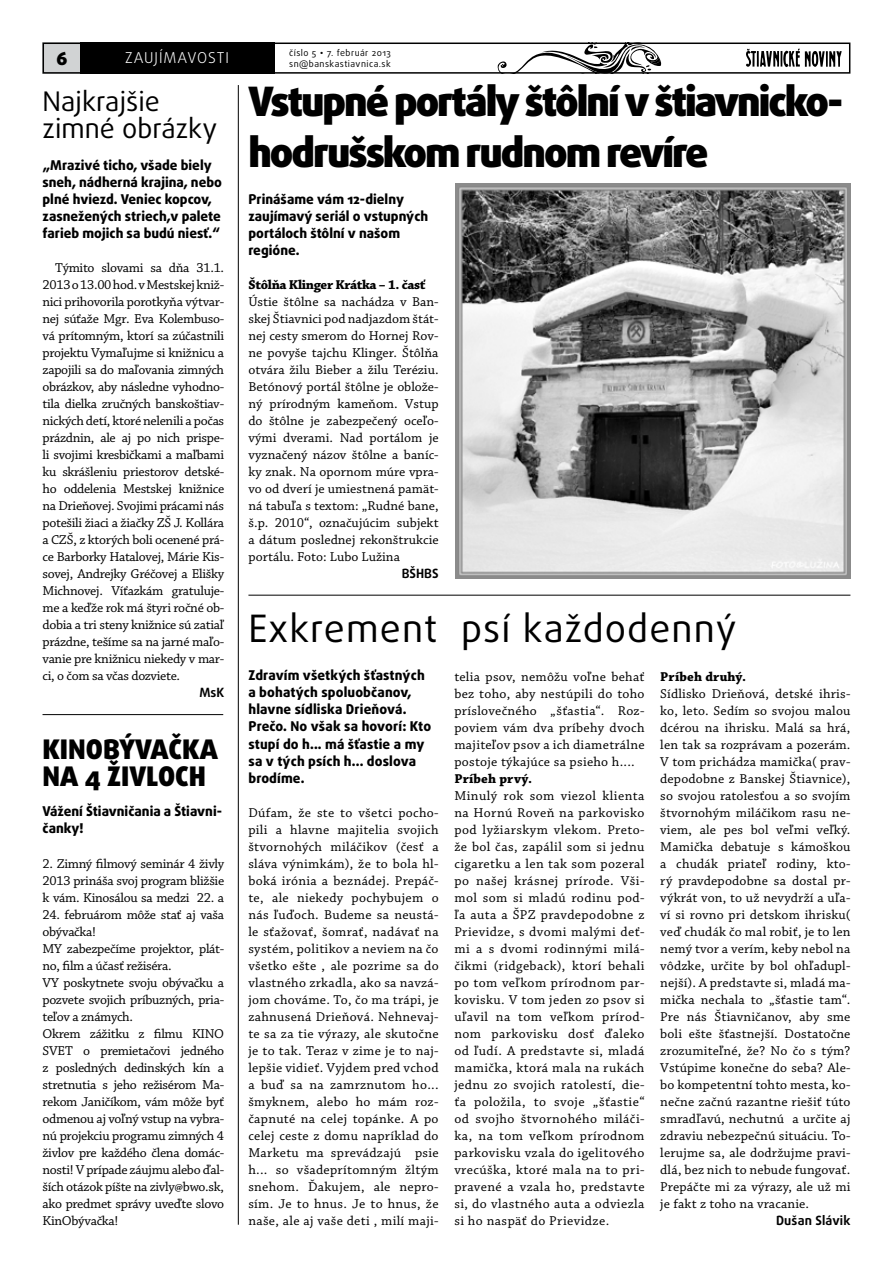
<style>
.page{position:relative;width:893px;height:1263px;background:#fff}
.page>*{position:absolute;margin:0;border:0;box-sizing:border-box;transform-origin:0 0}
.t1{font:900 40.5px/51px "Daxline Pro";letter-spacing:-.05em;color:#000}
.t2{font:37.8px "Daxline Pro";letter-spacing:.03em;color:#000}
.t3{font:27px/27px "Daxline Pro";color:#000}
.t4{font:900 27px/27px "Daxline Pro";color:#000}
.t5{font:900 18px "Daxline Pro";color:#000}
.t6{font:300 15px "Daxline Pro";letter-spacing:.06em;color:#fff}
.t7{font:13.5px/17px "Chaparral Pro Capt";letter-spacing:-.025em;color:#000;text-align:justify}
.t8{font:800 13.5px/17px "Daxline Pro";color:#000}
.t9{font:700 13.5px "Chaparral Pro";letter-spacing:-.01em;color:#000}
.t10{font:700 13.5px "Chaparral Pro";letter-spacing:.01em;color:#000}
.t11{font:700 12.75px "Daxline Pro";letter-spacing:.01em;color:#000}
.t12{font:9px "Daxline Pro";letter-spacing:.05em;color:#000}
.s1{font-family:"Gill Sans MT Pro"}
</style>
<div class="page">
<div style="left:43px;top:43px;width:46px;height:31px;background:#d1d3d4"></div>
<svg style="left:497px;top:46px;width:165px;height:25px"></svg>
<div style="left:43px;top:43px;width:807px;height:31px;border:2px solid #000"></div>
<div style="left:80px;top:43px;width:194px;height:31px;background:#000"></div>
<svg style="left:746px;top:49px;width:96px;height:18px"></svg>
<hr style="left:43px;top:714px;width:180px;height:1px;background:#000">
<hr style="left:248px;top:595px;width:602px;height:1px;background:#000">
<hr style="left:238px;top:85px;width:1px;height:1140px;background:#000">
<img style="left:455px;top:183px;width:395px;height:395px">
<h3 class="t5" style="left:56px;top:46px;width:12px">6</h3>
<p class="t12" style="left:289px;top:47px;width:103px">číslo 5 <span class="s1">•</span> 7. február 2013</p>
<p class="t6" style="left:125px;top:48px;width:103px">ZAUJÍMAVOSTI</p>
<p class="t12" style="left:289px;top:58px;width:103px">sn@banskastiavnica.sk</p>
<h3 class="t3" style="left:43px;top:88px;width:176px">Najkrajšie zimné obrázky</h3>
<p class="t8" style="left:43px;top:157px;width:181px">„Mrazivé ticho, všade biely sneh, nádherná krajina, nebo plné hviezd. Veniec kopcov, zasnežených striech,v palete farieb mojich sa budú niesť.“</p>
<p class="t7" style="left:43px;top:260px;width:183px;text-indent:13px">Týmito slovami sa dňa 31.1.<br>2013 o 13.00 hod. v Mestskej kniž&shy;nici prihovorila porotkyňa výtvar&shy;nej súťaže Mgr. Eva Kolembuso&shy;vá prítomným, ktorí sa zúčastnili projektu Vymaľujme si knižnicu a zapojili sa do maľovania zimných obrázkov, aby následne vyhodno&shy;tila dielka zručných banskoštiav&shy;nických detí, ktoré nelenili a počas prázdnin, ale aj po nich prispe&shy;li svojimi kresbičkami a maľbami ku skrášleniu priestorov detské&shy;ho oddelenia Mestskej knižnice na Drieňovej. Svojimi prácami nás potešili žiaci a žiačky ZŠ J. Kollára a CZŠ, z ktorých boli ocenené prá&shy;ce Barborky Hatalovej, Márie Kis&shy;sovej, Andrejky Gréčovej a Elišky Michnovej. Víťazkám gratuluje&shy;me a keďže rok má štyri ročné ob&shy;dobia a tri steny knižnice sú zatiaľ prázdne, tešíme sa na jarné maľo&shy;vanie pre knižnicu niekedy v mar&shy;ci, o čom sa včas dozviete.</p>
<p class="t11" style="left:199px;top:684px;width:26px">MsK</p>
<h3 class="t4" style="left:43px;top:736px;width:177px">KINOBÝVAČKA<br>NA 4 ŽIVLOCH</h3>
<p class="t8" style="left:43px;top:803px;width:181px">Vážení Štiavničania a Štiavni&shy;čanky!</p>
<p class="t7" style="left:43px;top:855px;width:183px">2. Zimný filmový seminár 4 živly 2013 prináša svoj program bližšie k vám. Kinosálou sa medzi 22. a</p>
<p class="t7" style="left:43px;top:906px;width:183px;text-align:left">24. februárom môže stať aj vaša obývačka!<br>MY zabezpečíme projektor, plát&shy;no, film a účasť režiséra.<br>VY poskytnete svoju obývačku a pozvete svojich príbuzných, pria&shy;teľov a známych.<br>Okrem zážitku z filmu KINO<br>SVET o premietačovi jedného z posledných dedinských kín a stretnutia s jeho režisérom Ma&shy;rekom Janičíkom, vám môže byť odmenou aj voľný vstup na vybra&shy;nú projekciu programu zimných 4 živlov pre každého člena domác&shy;nosti! V prípade záujmu alebo ďal&shy;ších otázok píšte na zivly@bwo.sk, ako predmet správy uveďte slovo<br>KinObývačka!</p>
<h1 class="t1" style="left:248px;top:77px;width:596px">Vstupné portály štôlní v štiavnicko&shy;hodrušskom rudnom revíre</h1>
<p class="t8" style="left:248px;top:191px;width:181px">Prinášame vám 12-dielny zaujímavý seriál o vstupných portáloch štôlní v našom regióne.</p>
<p class="t9" style="left:248px;top:277px;width:179px">Štôlňa Klinger Krátka – 1. časť</p>
<p class="t7" style="left:248px;top:294px;width:192px">Ústie štôlne sa nachádza v Ban&shy;skej Štiavnici pod nadjazdom štát&shy;nej cesty smerom do Hornej Rov&shy;ne povyše tajchu Klinger. Štôlňa otvára žilu Bieber a žilu Teréziu.<br>Betónový portál štôlne je oblože&shy;ný prírodným kameňom. Vstup do štôlne je zabezpečený oceľo&shy;vými dverami. Nad portálom je vyznačený názov štôlne a baníc&shy;ky znak. Na opornom múre vpra&shy;vo od dverí je umiestnená pamät&shy;ná tabuľa s textom: „Rudné bane, š.p. 2010“, označujúcim subjekt a dátum poslednej rekonštrukcie portálu. Foto: Lubo Lužina</p>
<p class="t11" style="left:402px;top:565px;width:38px">BŠHBS</p>
<h2 class="t2" style="left:248px;top:603px;width:490px">Exkrement psí každodenný</h2>
<p class="t8" style="left:248px;top:667px;width:184px">Zdravím všetkých šťastných a bohatých spoluobčanov, hlavne sídliska Drieňová.<br>Prečo. No však sa hovorí: Kto stupí do h... má šťastie a my sa v tých psích h... doslova brodíme.</p>
<p class="t7" style="left:248px;top:804px;width:192px">Dúfam, že ste to všetci pocho&shy;pili a hlavne majitelia svojich štvornohých miláčikov (česť a sláva výnimkám), že to bola hl&shy;boká irónia a beznádej. Prepáč&shy;te, ale niekedy pochybujem o nás ľuďoch. Budeme sa neustá&shy;le sťažovať, šomrať, nadávať na systém, politikov a neviem na čo všetko ešte , ale pozrime sa do vlastného zrkadla, ako sa navzá&shy;jom chováme. To, čo ma trápi, je zahnusená Drieňová. Nehnevaj&shy;te sa za tie výrazy, ale skutočne je to tak. Teraz v zime je to naj&shy;lepšie vidieť. Vyjdem pred vchod a buď sa na zamrznutom ho... šmyknem, alebo ho mám roz&shy;čapnuté na celej topánke. A po celej ceste z domu napríklad do Marketu ma sprevádzajú psie h... so všadeprítomným žltým snehom. Ďakujem, ale nepro&shy;sím. Je to hnus. Je to hnus, že naše, ale aj vaše deti , milí maji-</p>
<p class="t7" style="left:454px;top:668px;width:192px">telia psov, nemôžu voľne behať bez toho, aby nestúpili do toho príslovečného „šťastia“. Roz&shy;poviem vám dva príbehy dvoch majiteľov psov a ich diametrálne postoje týkajúce sa psieho h....</p>
<p class="t10" style="left:454px;top:770px;width:79px">Príbeh prvý.</p>
<p class="t7" style="left:454px;top:787px;width:192px">Minulý rok som viezol klienta na Hornú Roveň na parkovisko pod lyžiarskym vlekom. Preto&shy;že bol čas, zapálil som si jednu cigaretku a len tak som pozeral po našej krásnej prírode. Vši&shy;mol som si mladú rodinu pod&shy;ľa auta a ŠPZ pravdepodobne z Prievidze, s dvomi malými deť&shy;mi a s dvomi rodinnými milá&shy;čikmi (ridgeback), ktorí behali po tom veľkom prírodnom par&shy;kovisku. V tom jeden zo psov si uľavil na tom veľkom prírod&shy;nom parkovisku dosť ďaleko od ľudí. A predstavte si, mladá mamička, ktorá mala na rukách jednu zo svojich ratolestí, die&shy;ťa položila, to svoje „šťastie“ od svojho štvornohého miláči&shy;ka, na tom veľkom prírodnom parkovisku vzala do igelitového vrecúška, ktoré mala na to pri&shy;pravené a vzala ho, predstavte si, do vlastného auta a odviezla si ho naspäť do Prievidze.</p>
<p class="t10" style="left:660px;top:668px;width:87px">Príbeh druhý.</p>
<p class="t7" style="left:660px;top:685px;width:192px">Sídlisko Drieňová, detské ihris&shy;ko, leto. Sedím so svojou malou dcérou na ihrisku. Malá sa hrá, len tak sa rozprávam a pozerám.<br>V tom prichádza mamička( prav&shy;depodobne z Banskej Štiavnice), so svojou ratolesťou a so svojím štvornohým miláčikom rasu ne&shy;viem, ale pes bol veľmi veľký.<br>Mamička debatuje s kámoškou a chudák priateľ rodiny, kto&shy;rý pravdepodobne sa dostal pr&shy;výkrát von, to už nevydrží a uľa&shy;ví si rovno pri detskom ihrisku( veď chudák čo mal robiť, je to len nemý tvor a verím, keby nebol na vôdzke, určite by bol ohľadupl&shy;nejší). A predstavte si, mladá ma&shy;mička nechala to „šťastie tam“.<br>Pre nás Štiavničanov, aby sme boli ešte šťastnejší. Dostatočne zrozumiteľné, že? No čo s tým?<br>Vstúpime konečne do seba? Ale&shy;bo kompetentní tohto mesta, ko&shy;nečne začnú razantne riešiť túto smradľavú, nechutnú a určite aj zdraviu nebezpečnú situáciu. To&shy;lerujme sa, ale dodržujme pravi&shy;dlá, bez nich to nebude fungovať.<br>Prepáčte mi za výrazy, ale už mi je fakt z toho na vracanie.</p>
<p class="t11" style="left:776px;top:1212px;width:76px">Dušan Slávik</p>
</div>
